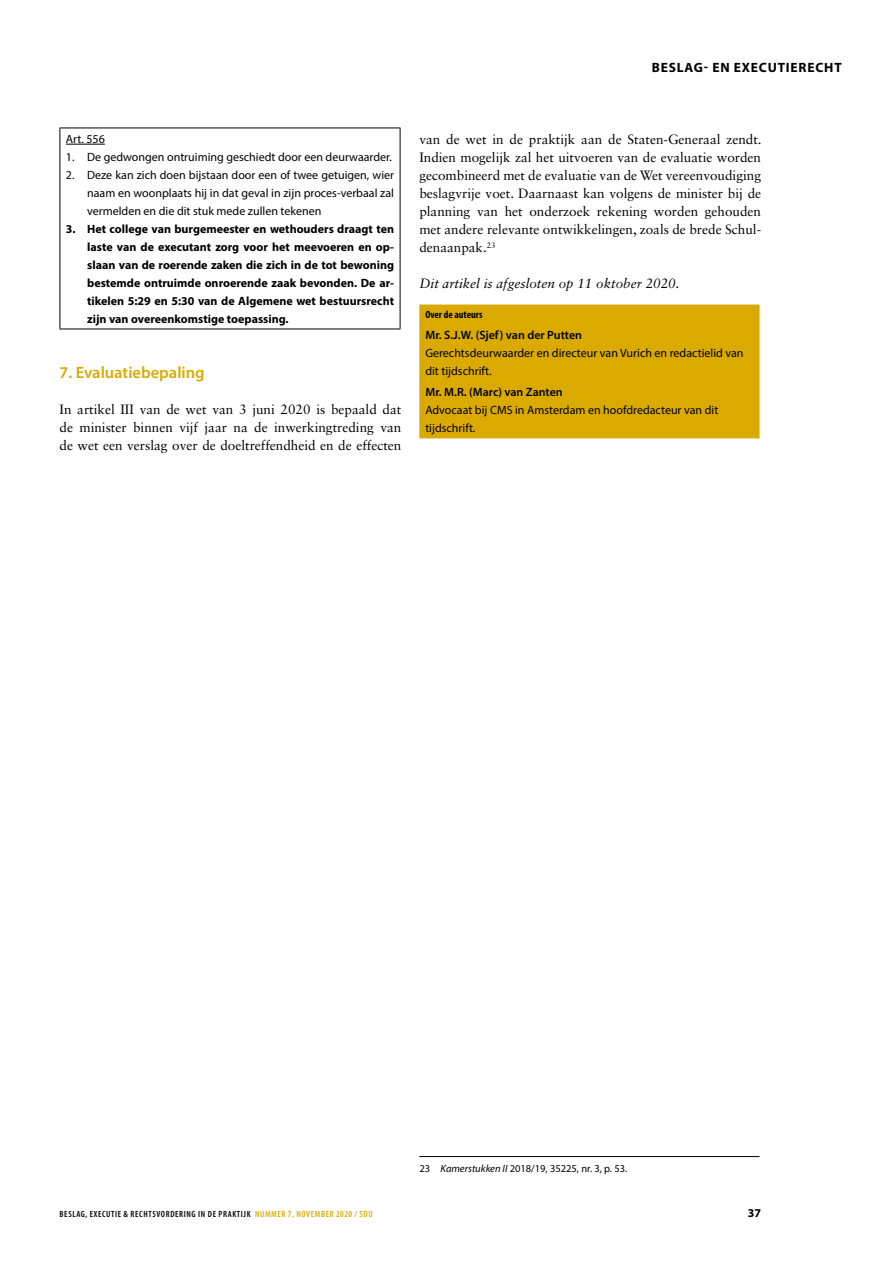
<style>
.page{position:relative;width:893px;height:1263px;background:#fff}
.page>*{position:absolute;margin:0;border:0;box-sizing:border-box;transform-origin:0 0}
.t1{font:600 16.5px "Myriad Pro";color:#daaa00}
.t2{font:13.5px/18px "Sabon LT Std";color:#000;text-align:justify}
.t3{font:italic 13.5px "Sabon LT Std";color:#000}
.t4{font:700 13.5px "Myriad Pro";color:#000}
.t5{font:12px/18px "Myriad Pro";color:#000}
.t6{font:700 12px/18px "Myriad Pro";color:#000;text-align:justify}
.t7{font:600 12px "Myriad Pro";color:#000}
.t8{font:10.5px "Myriad Pro";color:#000}
.t9{font:700 condensed 10.5px "Myriad Pro";color:#000}
.t10{font:600 condensed 9px "Myriad Pro";letter-spacing:.07em;color:#000}
.s1{font-style:italic}
.s2{color:#daaa00}
</style>
<div class="page">
<hr style="left:60px;top:128px;width:340px;height:1px;background:#000">
<hr style="left:60px;top:128px;width:1px;height:201px;background:#000">
<hr style="left:400px;top:128px;width:1px;height:201px;background:#000">
<hr style="left:60px;top:329px;width:340px;height:1px;background:#000">
<hr style="left:66px;top:144px;width:39px;height:1px;background:#000">
<div style="left:419px;top:304px;width:340px;height:134px;background:#daaa00"></div>
<hr style="left:419px;top:1156px;width:340px;height:1px;background:#000">
<p class="t4" style="left:652px;top:59px;width:19px">Beslag</p>
<p class="t4" style="left:704px;top:59px;width:40px">- en executierecht</p>
<p class="t5" style="left:66px;top:130px;width:40px">Art. 556</p>
<p class="t5" style="left:66px;top:148px;width:328px">1. De gedwongen ontruiming geschiedt door een deurwaarder.</p>
<p class="t5" style="left:87px;top:166px;width:308px;text-align:justify;text-indent:-21px">2. Deze kan zich doen bijstaan door een of twee getuigen, wier naam en woonplaats hij in dat geval in zijn proces-verbaal zal vermelden en die dit stuk mede zullen tekenen</p>
<p class="t6" style="left:87px;top:220px;width:308px;text-indent:-21px">3. Het college van burgemeester en wethouders draagt ten laste van de executant zorg voor het meevoeren en op&shy;slaan van de roerende zaken die zich in de tot bewoning bestemde ontruimde onroerende zaak bevonden. De ar&shy;tikelen 5:29 en 5:30 van de Algemene wet bestuursrecht zijn van overeenkomstige toepassing.</p>
<p class="t1" style="left:60px;top:362px;width:147px">7. Evaluatiebepaling</p>
<p class="t2" style="left:60px;top:400px;width:343px">In artikel III van de wet van 3 juni 2020 is bepaald dat de minister binnen vijf jaar na de inwerkingtreding van de wet een verslag over de doeltreffendheid en de effecten</p>
<p class="t2" style="left:419px;top:130px;width:344px">van de wet in de praktijk aan de Staten-Generaal zendt.<br>Indien mogelijk zal het uitvoeren van de evaluatie worden gecombineerd met de evaluatie van de Wet vereenvoudiging beslagvrije voet. Daarnaast kan volgens de minister bij de planning van het onderzoek rekening worden gehouden met andere relevante ontwikkelingen, zoals de brede Schul&shy;denaanpak.<sup>23</sup></p>
<p class="t3" style="left:419px;top:275px;width:262px">Dit artikel is afgesloten op 11 oktober 2020.</p>
<p class="t9" style="left:425px;top:308px;width:59px">Over de auteurs</p>
<p class="t7" style="left:425px;top:328px;width:158px">Mr. S.J.W. (Sjef) van der Putten</p>
<p class="t5" style="left:425px;top:344px;width:320px">Gerechtsdeurwaarder en directeur van Vurich en redactielid van dit tijdschrift.</p>
<p class="t7" style="left:425px;top:385px;width:139px">Mr. M.R. (Marc) van Zanten</p>
<p class="t5" style="left:425px;top:401px;width:295px">Advocaat bij CMS in Amsterdam en hoofdredacteur van dit tijdschrift.</p>
<p class="t8" style="left:419px;top:1161px;width:209px">23 <span class="s1">Kamerstukken II</span> 2018/19, 35225, nr. 3, p. 53.</p>
<p class="t10" style="left:60px;top:1208px;width:305px">BESLAG, EXECUTIE &amp; RECHTSVORDERING IN DE PRAKTIJK <span class="s2">NUMMER 7, NOVEMBER 2020 / SDU</span></p>
<p class="t6" style="left:748px;top:1203px;width:15px">37</p>
</div>
